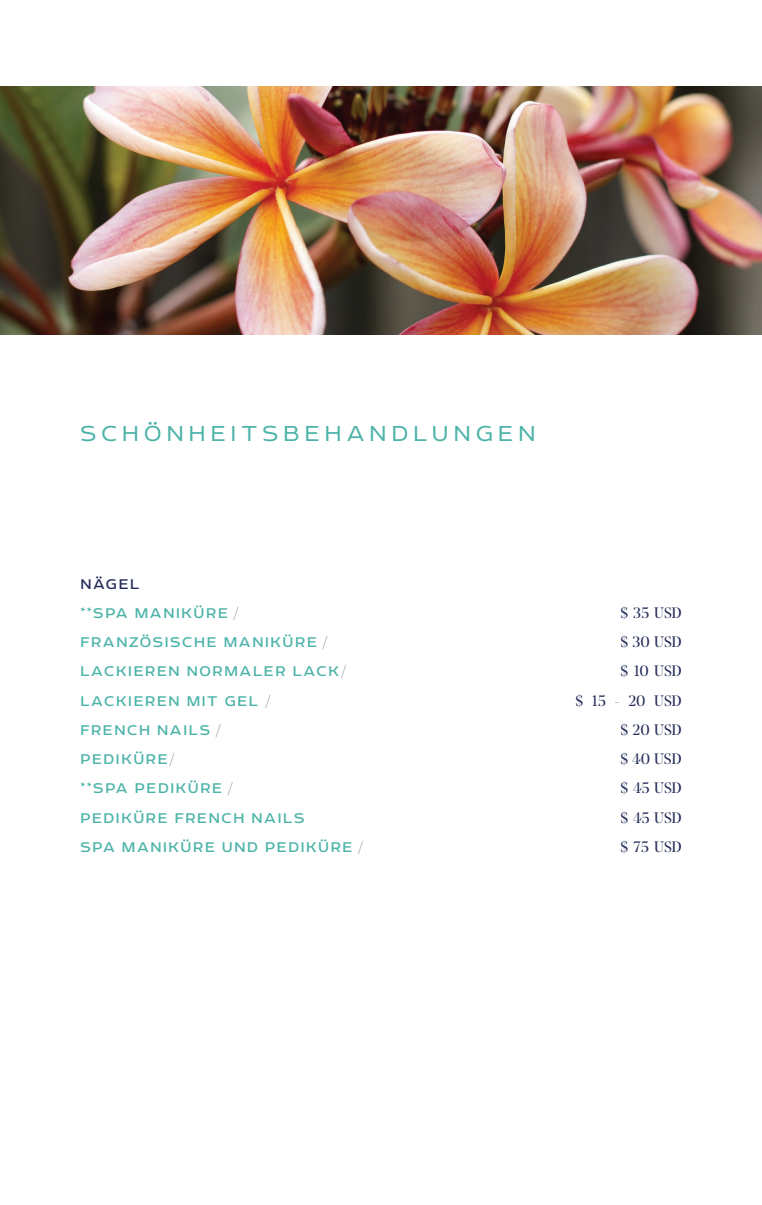
<style>
.page{position:relative;width:762px;height:1205px;background:#fff}
.page>*{position:absolute;margin:0;border:0;box-sizing:border-box;transform-origin:0 0}
.t1{font:300 25px "Echoes Sans";letter-spacing:.21em;color:#4cb3a8}
.t2{font:16.25px/29.2px "Echoes Sans";letter-spacing:.1em;color:#4cb3a8}
.t3{font:15px "Noe Display";color:#262d59}
.s1{color:#262d59}
.s2{font-family:"Noe Display";font-size:15px;color:#262d59}
</style>
<div class="page">
<img style="left:0;top:87px;width:762px;height:248px">
<h1 class="t1" style="left:80px;top:420px;width:456px">SCHÖNHEITSBEHANDLUNGEN</h1>
<p class="t2" style="left:80px;top:569px;width:160px"><span class="s1">NÄGEL<br></span>**SPA MANIKÜRE <span class="s2">/</span></p>
<p class="t3" style="left:620px;top:603px;width:63px">$ 35 USD</p>
<p class="t2" style="left:80px;top:627px;width:249px">FRANZÖSISCHE MANIKÜRE <span class="s2">/</span></p>
<p class="t3" style="left:620px;top:633px;width:63px">$ 30 USD</p>
<p class="t2" style="left:80px;top:657px;width:267px">LACKIEREN NORMALER LACK<span class="s2">/</span></p>
<p class="t3" style="left:620px;top:662px;width:63px">$ 10 USD</p>
<p class="t2" style="left:80px;top:686px;width:192px">LACKIEREN MIT GEL <span class="s2">/</span></p>
<p class="t3" style="left:575px;top:691px;width:108px">$ 15 - 20 USD</p>
<p class="t2" style="left:80px;top:715px;width:142px">FRENCH NAILS <span class="s2">/</span></p>
<p class="t3" style="left:620px;top:720px;width:63px">$ 20 USD</p>
<p class="t2" style="left:80px;top:744px;width:96px">PEDIKÜRE<span class="s2">/</span></p>
<p class="t3" style="left:620px;top:750px;width:63px">$ 40 USD</p>
<p class="t2" style="left:80px;top:774px;width:154px">**SPA PEDIKÜRE <span class="s2">/</span></p>
<p class="t3" style="left:620px;top:779px;width:63px">$ 45 USD</p>
<p class="t2" style="left:80px;top:803px;width:226px">PEDIKÜRE FRENCH NAILS</p>
<p class="t3" style="left:620px;top:808px;width:63px">$ 45 USD</p>
<p class="t2" style="left:80px;top:832px;width:285px">SPA MANIKÜRE UND PEDIKÜRE <span class="s2">/</span></p>
<p class="t3" style="left:620px;top:837px;width:63px">$ 75 USD</p>
</div>
